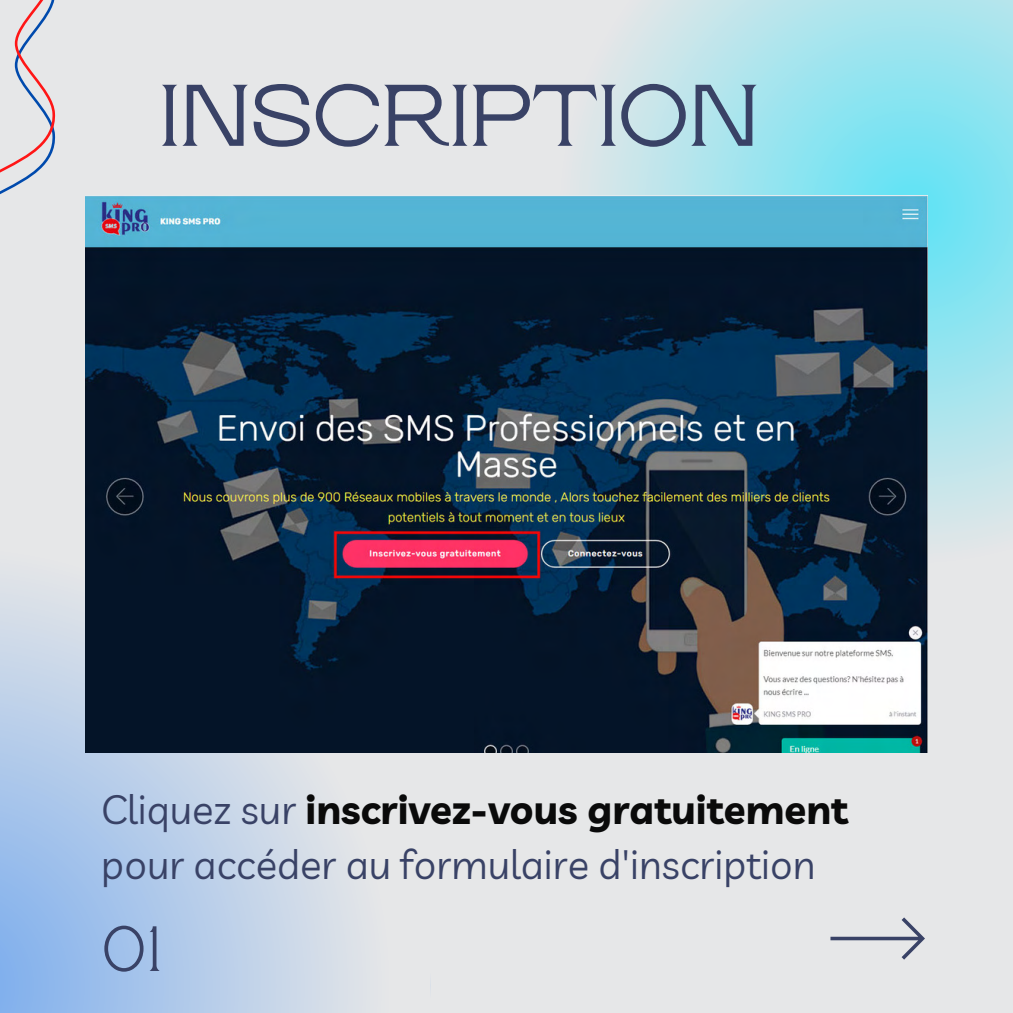
<style>
.page{position:relative;width:1013px;height:1013px;background:#fff}
.page>*{position:absolute;margin:0;border:0;box-sizing:border-box;transform-origin:0 0}
.t1{font:87.12px "Rasputin";color:#394266}
.t2{font:300 63.75px "Rasputin";color:#394266}
.t3{font:40px/55.2px "Livvic";color:#394266}
.s1{font-weight:700;color:#0a0a0a}
</style>
<div class="page">
<div style="left:0;top:0;width:1012px;height:1012px;background:#e6e7e8"></div>
<svg style="left:588px;top:0;width:424px;height:595px;background:#a7e4ed"></svg>
<svg style="left:0;top:591px;width:430px;height:421px"></svg>
<svg style="left:830px;top:917px;width:95px;height:42px"></svg>
<img style="left:85px;top:195px;width:842px;height:557px">
<svg style="left:0;top:0;width:56px;height:195px"></svg>
<h1 class="t1" style="left:159px;top:68px;width:601px">INSCRIPTION</h1>
<p class="t3" style="left:101px;top:781px;width:748px">Cliquez sur <span class="s1">inscrivez-vous gratuitement </span>pour accéder au formulaire d'inscription</p>
<h2 class="t2" style="left:101px;top:913px;width:63px">01</h2>
</div>
